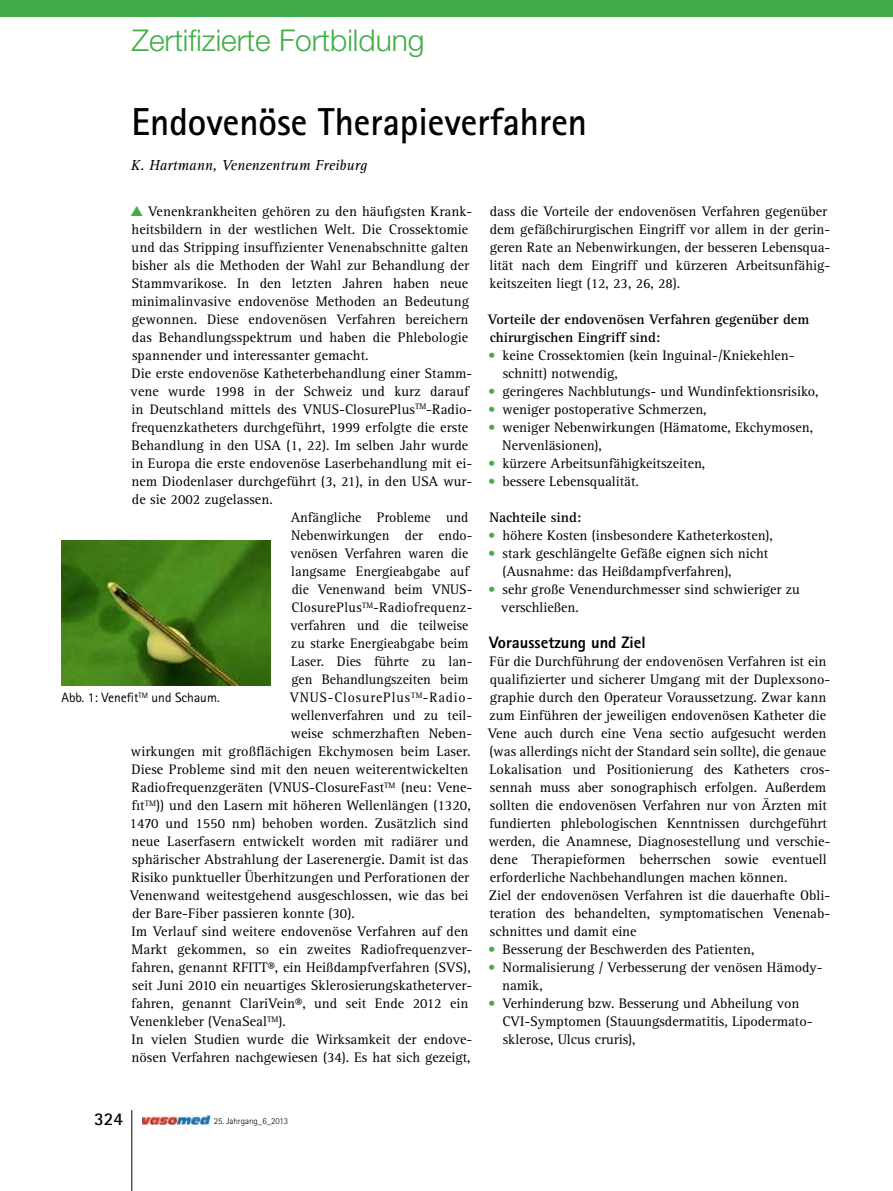
<style>
.page{position:relative;width:893px;height:1191px;background:#fff}
.page>*{position:absolute;margin:0;border:0;box-sizing:border-box;transform-origin:0 0}
.t1{font:700 39px "Rotis Sans Serif Std";color:#000;scale:.95 1}
.t2{font:300 30px "Helvetica Neue LT Std";color:#41ad49}
.t3{font:700 18px "Rotis Sans Serif Std";color:#000}
.t4{font:800 16.5px "Rotis Sans Serif Std";color:#000}
.t5{font:italic 15px "Rotis Serif Std";color:#000}
.t6{font:14.25px/18px "Rotis Serif Std";color:#000}
.t7{font:700 14.25px/18px "Rotis Serif Std";color:#000}
.t8{font:14.25px "Rotis Serif Std";letter-spacing:.025em;color:#000}
.t9{font:14.25px "Rotis Serif Std";letter-spacing:.06em;color:#000}
.t10{font:13.5px "Rotis Sans Serif Std";color:#000}
.t11{font:300 9px "Rotis Sans Serif Std";color:#000}
.s1{color:#41ad49}
</style>
<div class="page">
<hr style="left:132px;top:1110px;width:1px;height:81px;background:#000">
<img style="left:142px;top:1115px;width:68px;height:9px">
<div style="left:0;top:0;width:893px;height:17px;background:#41ad49"></div>
<img style="left:62px;top:540px;width:208px;height:145px">
<h2 class="t2" style="left:132px;top:22px;width:294px">Zertifizierte Fortbildung</h2>
<h1 class="t1" style="left:132px;top:97px;width:481px">Endovenöse Therapieverfahren</h1>
<p class="t5" style="left:131px;top:157px;width:238px">K. Hartmann, Venenzentrum Freiburg</p>
<p class="t6" style="left:130px;top:203px;width:343px"><span class="s1">▲</span> Venenkrankheiten gehören zu den häufigsten Krank-</p>
<p class="t6" style="left:132px;top:221px;width:338px">heitsbildern in der westlichen Welt. Die Crossektomie</p>
<p class="t6" style="left:132px;top:239px;width:338px">und das Stripping insuffizienter Venenabschnitte galten</p>
<p class="t6" style="left:132px;top:257px;width:339px">bisher als die Methoden der Wahl zur Behandlung der</p>
<p class="t6" style="left:131px;top:275px;width:338px">Stammvarikose. In den letzten Jahren haben neue</p>
<p class="t6" style="left:131px;top:293px;width:339px">minimalinvasive endovenöse Methoden an Bedeutung</p>
<p class="t6" style="left:132px;top:311px;width:338px">gewonnen. Diese endovenösen Verfahren bereichern</p>
<p class="t6" style="left:132px;top:329px;width:338px">das Behandlungsspektrum und haben die Phlebologie</p>
<p class="t6" style="left:132px;top:347px;width:238px">spannender und interessanter gemacht.</p>
<p class="t6" style="left:132px;top:365px;width:342px">Die erste endovenöse Katheterbehandlung einer Stamm-</p>
<p class="t6" style="left:131px;top:383px;width:340px">vene wurde 1998 in der Schweiz und kurz darauf</p>
<p class="t6" style="left:131px;top:401px;width:342px">in Deutschland mittels des VNUS-ClosurePlus<sup>TM</sup>-Radio-</p>
<p class="t6" style="left:131px;top:419px;width:338px">frequenzkatheters durchgeführt, 1999 erfolgte die erste</p>
<p class="t6" style="left:132px;top:437px;width:338px">Behandlung in den USA (1, 22). Im selben Jahr wurde</p>
<p class="t6" style="left:131px;top:455px;width:342px">in Europa die erste endovenöse Laserbehandlung mit ei-</p>
<p class="t6" style="left:131px;top:473px;width:342px">nem Diodenlaser durchgeführt (3, 21), in den USA wur-</p>
<p class="t6" style="left:132px;top:491px;width:142px">de sie 2002 zugelassen.</p>
<p class="t6" style="left:291px;top:509px;width:179px">Anfängliche Probleme und</p>
<p class="t6" style="left:291px;top:527px;width:183px">Nebenwirkungen der endo-</p>
<p class="t6" style="left:290px;top:545px;width:179px">venösen Verfahren waren die</p>
<p class="t6" style="left:291px;top:563px;width:179px">langsame Energieabgabe auf</p>
<p class="t6" style="left:292px;top:581px;width:182px">die Venenwand beim VNUS-</p>
<p class="t8" style="left:291px;top:599px;width:182px">ClosurePlus<sup>TM</sup>-Radiofrequenz-</p>
<p class="t6" style="left:290px;top:617px;width:179px">verfahren und die teilweise</p>
<p class="t6" style="left:291px;top:635px;width:179px">zu starke Energieabgabe beim</p>
<p class="t6" style="left:291px;top:653px;width:183px">Laser. Dies führte zu lan-</p>
<p class="t6" style="left:291px;top:671px;width:178px">gen Behandlungszeiten beim</p>
<p class="t9" style="left:290px;top:689px;width:184px">VNUS-ClosurePlus<sup>TM</sup>-Radio-</p>
<p class="t6" style="left:291px;top:707px;width:183px">wellenverfahren und zu teil-</p>
<p class="t6" style="left:291px;top:725px;width:183px">weise schmerzhaften Neben-</p>
<p class="t6" style="left:131px;top:743px;width:341px">wirkungen mit großflächigen Ekchymosen beim Laser.</p>
<p class="t6" style="left:132px;top:761px;width:338px">Diese Probleme sind mit den neuen weiterentwickelten</p>
<p class="t6" style="left:132px;top:779px;width:342px">Radiofrequenzgeräten (VNUS-ClosureFast<sup>TM</sup> (neu: Vene-</p>
<p class="t6" style="left:131px;top:797px;width:341px">fit<sup>TM</sup>)) und den Lasern mit höheren Wellenlängen (1320,</p>
<p class="t6" style="left:130px;top:815px;width:340px">1470 und 1550 nm) behoben worden. Zusätzlich sind</p>
<p class="t6" style="left:131px;top:833px;width:338px">neue Laserfasern entwickelt worden mit radiärer und</p>
<p class="t6" style="left:132px;top:851px;width:338px">sphärischer Abstrahlung der Laserenergie. Damit ist das</p>
<p class="t6" style="left:132px;top:869px;width:339px">Risiko punktueller Überhitzungen und Perforationen der</p>
<p class="t6" style="left:130px;top:887px;width:340px">Venenwand weitestgehend ausgeschlossen, wie das bei</p>
<p class="t6" style="left:132px;top:905px;width:224px">der Bare-Fiber passieren konnte (30).</p>
<p class="t6" style="left:132px;top:923px;width:338px">Im Verlauf sind weitere endovenöse Verfahren auf den</p>
<p class="t6" style="left:132px;top:941px;width:342px">Markt gekommen, so ein zweites Radiofrequenzver-</p>
<p class="t6" style="left:131px;top:959px;width:341px">fahren, genannt RFITT®, ein Heißdampfverfahren (SVS),</p>
<p class="t6" style="left:132px;top:977px;width:342px">seit Juni 2010 ein neuartiges Sklerosierungskatheterver-</p>
<p class="t6" style="left:131px;top:995px;width:339px">fahren, genannt ClariVein®, und seit Ende 2012 ein</p>
<p class="t6" style="left:130px;top:1013px;width:157px">Venenkleber (VenaSeal<sup>TM</sup>).</p>
<p class="t6" style="left:132px;top:1031px;width:342px">In vielen Studien wurde die Wirksamkeit der endove-</p>
<p class="t6" style="left:131px;top:1049px;width:341px">nösen Verfahren nachgewiesen (34). Es hat sich gezeigt,</p>
<p class="t10" style="left:62px;top:689px;width:160px">Abb. 1: Venefit<sup>TM</sup> und Schaum.</p>
<p class="t6" style="left:489px;top:203px;width:342px">dass die Vorteile der endovenösen Verfahren gegenüber dem gefäßchirurgischen Eingriff vor allem in der gerin&shy;geren Rate an Nebenwirkungen, der besseren Lebensqua&shy;lität nach dem Eingriff und kürzeren Arbeitsunfähig&shy;keitszeiten liegt (12, 23, 26, 28).</p>
<p class="t7" style="left:488px;top:311px;width:323px">Vorteile der endovenösen Verfahren gegenüber dem chirurgischen Eingriff sind:</p>
<p class="t6" style="left:503px;top:347px;width:293px;text-indent:-15px"><span class="s1">•</span> keine Crossektomien (kein Inguinal-/Kniekehlen&shy;schnitt) notwendig,</p>
<p class="t6" style="left:488px;top:383px;width:332px"><span class="s1">•</span> geringeres Nachblutungs- und Wundinfektionsrisiko,</p>
<p class="t6" style="left:488px;top:401px;width:220px"><span class="s1">•</span> weniger postoperative Schmerzen,</p>
<p class="t6" style="left:502px;top:419px;width:312px;text-indent:-14px"><span class="s1">•</span> weniger Nebenwirkungen (Hämatome, Ekchymosen,<br>Nervenläsionen),</p>
<p class="t6" style="left:488px;top:455px;width:219px"><span class="s1">•</span> kürzere Arbeitsunfähigkeitszeiten,</p>
<p class="t6" style="left:488px;top:473px;width:152px"><span class="s1">•</span> bessere Lebensqualität.</p>
<p class="t7" style="left:490px;top:509px;width:93px">Nachteile sind:</p>
<p class="t6" style="left:488px;top:527px;width:286px"><span class="s1">•</span> höhere Kosten (insbesondere Katheterkosten),</p>
<p class="t6" style="left:502px;top:545px;width:267px;text-indent:-14px"><span class="s1">•</span> stark geschlängelte Gefäße eignen sich nicht (Ausnahme: das Heißdampfverfahren),</p>
<p class="t6" style="left:501px;top:581px;width:300px;text-indent:-13px"><span class="s1">•</span> sehr große Venendurchmesser sind schwieriger zu verschließen.</p>
<p class="t4" style="left:489px;top:632px;width:158px">Voraussetzung und Ziel</p>
<p class="t6" style="left:488px;top:653px;width:344px">Für die Durchführung der endovenösen Verfahren ist ein qualifizierter und sicherer Umgang mit der Duplexsono&shy;graphie durch den Operateur Voraussetzung. Zwar kann zum Einführen der jeweiligen endovenösen Katheter die Vene auch durch eine Vena sectio aufgesucht werden (was allerdings nicht der Standard sein sollte), die genaue Lokalisation und Positionierung des Katheters cros&shy;sennah muss aber sonographisch erfolgen. Außerdem sollten die endovenösen Verfahren nur von Ärzten mit fundierten phlebologischen Kenntnissen durchgeführt werden, die Anamnese, Diagnosestellung und verschie&shy;dene Therapieformen beherrschen sowie eventuell erforderliche Nachbehandlungen machen können.<br>Ziel der endovenösen Verfahren ist die dauerhafte Obli&shy;teration des behandelten, symptomatischen Venenab&shy;schnittes und damit eine</p>
<p class="t6" style="left:488px;top:941px;width:268px"><span class="s1">•</span> Besserung der Beschwerden des Patienten,</p>
<p class="t6" style="left:502px;top:959px;width:322px;text-indent:-14px"><span class="s1">•</span> Normalisierung / Verbesserung der venösen Hämody&shy;namik,</p>
<p class="t6" style="left:502px;top:995px;width:312px;text-indent:-14px"><span class="s1">•</span> Verhinderung bzw. Besserung und Abheilung von<br>CVI-Symptomen (Stauungsdermatitis, Lipodermato&shy;sklerose, Ulcus cruris),</p>
<p class="t3" style="left:94px;top:1107px;width:30px">324</p>
<p class="t11" style="left:214px;top:1115px;width:76px">25. Jahrgang_6_2013</p>
</div>
